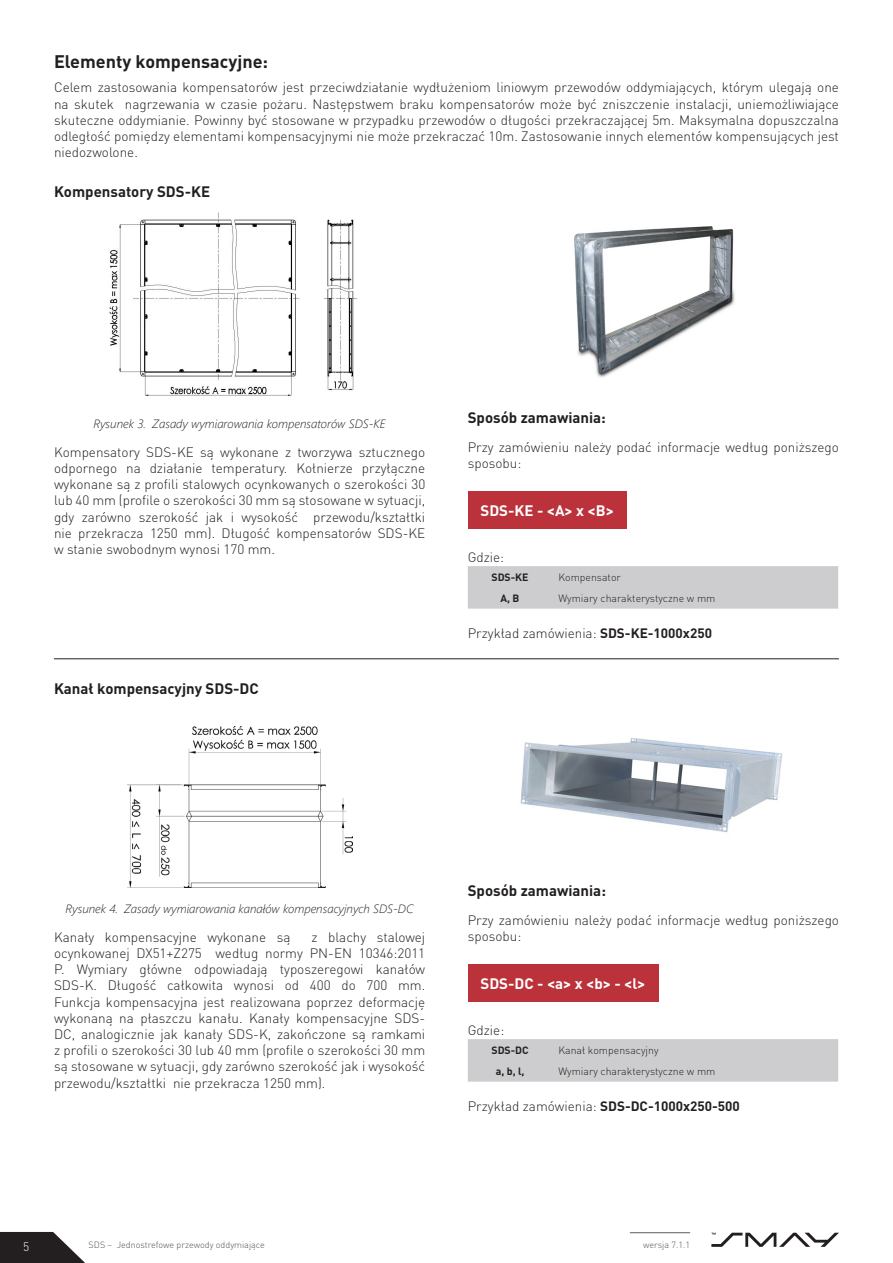
<style>
.page{position:relative;width:893px;height:1263px;background:#fff}
.page>*{position:absolute;margin:0;border:0;box-sizing:border-box;transform-origin:0 0}
.t1{font:700 18px "DIN Pro";color:#231f20}
.t2{font:700 15px "DIN Pro";color:#231f20}
.t3{font:700 15px "DIN Pro";color:#fff}
.t4{font:300 13.5px/16.2px "DIN Pro";color:#231f20;text-align:justify}
.t5{font:italic 300 12px "Segoe UI";color:#231f20}
.t6{font:300 12px "DIN Pro";color:#fff}
.t7{font:300 10.5px "DIN Pro";color:#231f20}
.t8{font:700 10.5px "DIN Pro";color:#231f20}
.t9{font:300 9px "DIN Pro";color:#515251}
.s1{font-weight:700}
</style>
<div class="page">
<svg style="left:0;top:1232px;width:85px;height:31px"></svg>
<hr style="left:630px;top:1232px;width:60px;height:1px;background:#6c6d70">
<svg style="left:711px;top:1233px;width:128px;height:14px"></svg>
<img style="left:109px;top:213px;width:249px;height:183px">
<div style="left:468px;top:492px;width:159px;height:37px;background:#bb323b"></div>
<img style="left:574px;top:226px;width:161px;height:152px">
<div style="left:468px;top:566px;width:370px;height:43px;background:#cdcdcf"></div>
<img style="left:127px;top:726px;width:225px;height:161px">
<div style="left:468px;top:965px;width:190px;height:37px;background:#bb323b"></div>
<img style="left:520px;top:738px;width:263px;height:95px">
<div style="left:468px;top:1039px;width:370px;height:43px;background:#cdcdcf"></div>
<hr style="left:54px;top:658px;width:785px;height:1px;background:#231f20">
<h1 class="t1" style="left:54px;top:49px;width:216px">Elementy kompensacyjne:</h1>
<p class="t4" style="left:54px;top:79px;width:786px">Celem zastosowania kompensatorów jest przeciwdziałanie wydłużeniom liniowym przewodów oddymiających, którym ulegają one na skutek nagrzewania w czasie pożaru. Następstwem braku kompensatorów może być zniszczenie instalacji, uniemożliwiające skuteczne oddymianie. Powinny być stosowane w przypadku przewodów o długości przekraczającej 5m. Maksymalna dopuszczalna odległość pomiędzy elementami kompensacyjnymi nie może przekraczać 10m. Zastosowanie innych elementów kompensujących jest niedozwolone.</p>
<p class="t2" style="left:54px;top:181px;width:158px">Kompensatory SDS-KE</p>
<p class="t5" style="left:94px;top:412px;width:294px">Rysunek 3. Zasady wymiarowania kompensatorów SDS-KE</p>
<p class="t4" style="left:54px;top:443px;width:373px">Kompensatory SDS-KE są wykonane z tworzywa sztucznego odpornego na działanie temperatury. Kołnierze przyłączne wykonane są z profili stalowych ocynkowanych o szerokości 30 lub 40 mm (profile o szerokości 30 mm są stosowane w sytuacji, gdy zarówno szerokość jak i wysokość przewodu/kształtki nie przekracza 1250 mm). Długość kompensatorów SDS-KE w stanie swobodnym wynosi 170 mm.</p>
<p class="t2" style="left:54px;top:679px;width:206px">Kanał kompensacyjny SDS-DC</p>
<p class="t2" style="left:468px;top:407px;width:140px">Sposób zamawiania:</p>
<p class="t4" style="left:468px;top:438px;width:373px">Przy zamówieniu należy podać informacje według poniższego sposobu:</p>
<p class="t3" style="left:480px;top:500px;width:135px">SDS-KE - &lt;A&gt; x &lt;B&gt;</p>
<p class="t4" style="left:468px;top:548px;width:38px">Gdzie:</p>
<p class="t8" style="left:491px;top:570px;width:39px">SDS-KE</p>
<p class="t7" style="left:558px;top:570px;width:64px">Kompensator</p>
<p class="t8" style="left:501px;top:591px;width:20px">A, B</p>
<p class="t7" style="left:558px;top:591px;width:159px">Wymiary charakterystyczne w mm</p>
<p class="t4" style="left:468px;top:624px;width:246px">Przykład zamówienia: <span class="s1">SDS-KE-1000x250</span></p>
<p class="t5" style="left:66px;top:897px;width:350px">Rysunek 4. Zasady wymiarowania kanałów kompensacyjnych SDS-DC</p>
<p class="t4" style="left:54px;top:928px;width:238px">Kanały kompensacyjne wykonane są</p>
<p class="t4" style="left:54px;top:928px;width:373px;text-indent:257px">z blachy stalowej ocynkowanej DX51+Z275 według normy PN-EN 10346:2011<br>P. Wymiary główne odpowiadają typoszeregowi kanałów SDS-K. Długość całkowita wynosi od 400 do 700 mm.<br>Funkcja kompensacyjna jest realizowana poprzez deformację wykonaną na płaszczu kanału. Kanały kompensacyjne SDS-DC, analogicznie jak kanały SDS-K, zakończone są ramkami z profili o szerokości 30 lub 40 mm (profile o szerokości 30 mm są stosowane w sytuacji, gdy zarówno szerokość jak i wysokość przewodu/kształtki nie przekracza 1250 mm).</p>
<p class="t2" style="left:468px;top:880px;width:140px">Sposób zamawiania:</p>
<p class="t4" style="left:468px;top:911px;width:373px">Przy zamówieniu należy podać informacje według poniższego sposobu:</p>
<p class="t3" style="left:481px;top:973px;width:166px">SDS-DC - &lt;a&gt; x &lt;b&gt; - &lt;l&gt;</p>
<p class="t4" style="left:468px;top:1021px;width:38px">Gdzie:</p>
<p class="t8" style="left:491px;top:1043px;width:39px">SDS-DC</p>
<p class="t7" style="left:558px;top:1043px;width:102px">Kanał kompensacyjny</p>
<p class="t8" style="left:496px;top:1064px;width:30px">a, b, l,</p>
<p class="t7" style="left:558px;top:1064px;width:159px">Wymiary charakterystyczne w mm</p>
<p class="t4" style="left:468px;top:1097px;width:274px">Przykład zamówienia: <span class="s1">SDS-DC-1000x250-500</span></p>
<p class="t6" style="left:23px;top:1238px;width:8px">5</p>
<p class="t9" style="left:89px;top:1239px;width:178px">SDS – Jednostrefowe przewody oddymiające</p>
<p class="t9" style="left:643px;top:1239px;width:48px">wersja 7.1.1</p>
</div>
